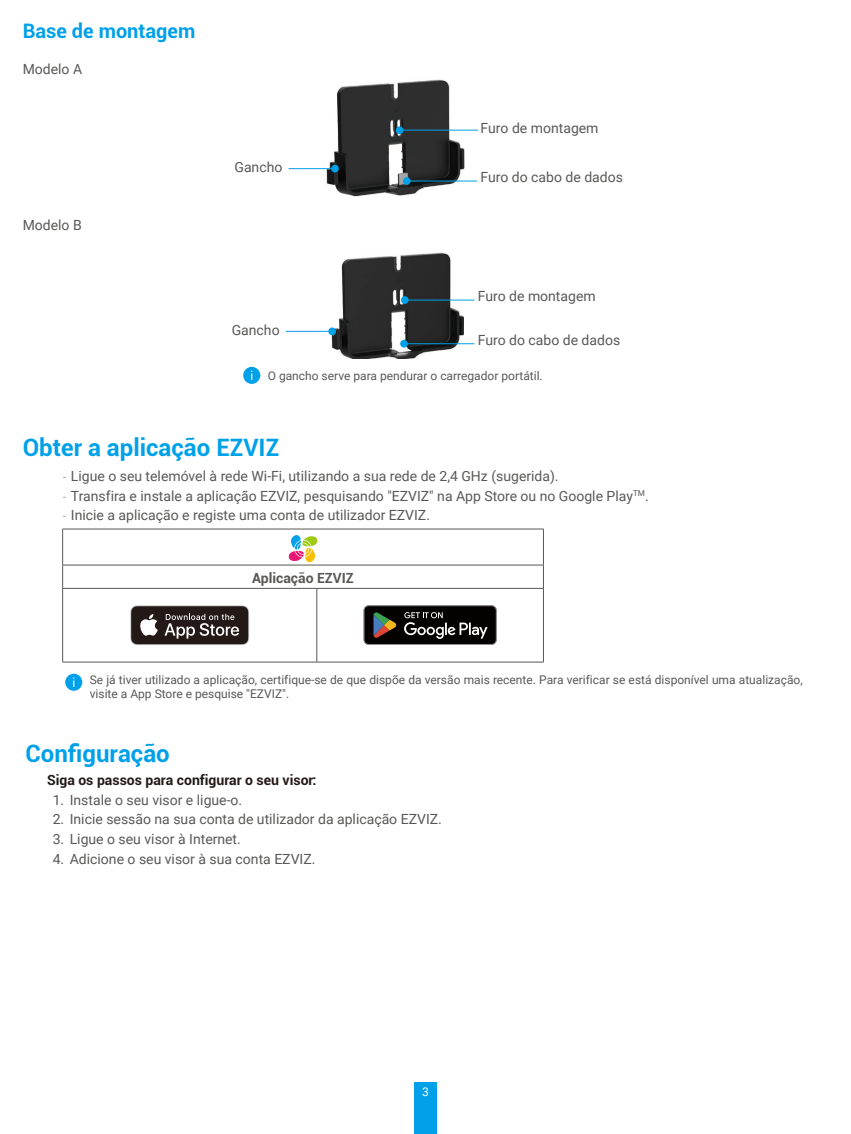
<style>
.page{position:relative;width:851px;height:1134px;background:#fff}
.page>*{position:absolute;margin:0;border:0;box-sizing:border-box;transform-origin:0 0}
.t1{font:700 24px "Roboto";color:#00a1e9}
.t2{font:700 20px "Roboto";color:#00a1e9}
.t3{font:14px "Roboto";color:#595857}
.t4{font:700 14px "Roboto";color:#231916}
.t5{font:700 14px "Roboto";color:#595857}
.t6{font:12px/14.4px "Roboto";color:#595857}
.t7{font:12px "Roboto";color:#fff}
.s1{font-family:"DIN Cond";font-weight:300}
</style>
<div class="page">
<div style="left:414px;top:1083px;width:23px;height:51px;background:#00a1e9"></div>
<img style="left:324px;top:79px;width:141px;height:118px">
<hr style="left:402px;top:130px;width:76px;height:1px;background:#00a1e8">
<hr style="left:407px;top:181px;width:70px;height:1px;background:#00a1e8">
<div style="left:396px;top:126px;width:7px;height:8px;background:#00a1e8;border-radius:50%"></div>
<div style="left:403px;top:177px;width:7px;height:8px;background:#00a1e8;border-radius:50%"></div>
<hr style="left:288px;top:168px;width:45px;height:1px;background:#00a1e8">
<div style="left:331px;top:165px;width:8px;height:7px;background:#00a1e8;border-radius:50%"></div>
<img style="left:331px;top:252px;width:132px;height:106px">
<hr style="left:405px;top:300px;width:69px;height:1px;background:#00a1e8">
<hr style="left:405px;top:343px;width:69px;height:1px;background:#00a1e8">
<div style="left:401px;top:296px;width:7px;height:8px;background:#00a1e8;border-radius:50%"></div>
<div style="left:400px;top:340px;width:8px;height:8px;background:#00a1e8;border-radius:50%"></div>
<hr style="left:286px;top:331px;width:44px;height:1px;background:#00a1e8">
<div style="left:328px;top:327px;width:8px;height:8px;background:#00a1e8;border-radius:50%"></div>
<div style="left:243px;top:367px;width:17px;height:17px;background:#00a1e9;border-radius:50%"></div>
<hr style="left:62px;top:565px;width:255px;height:1px;background:#595857">
<hr style="left:317px;top:565px;width:226px;height:1px;background:#595857">
<hr style="left:62px;top:588px;width:255px;height:1px;background:#595857">
<hr style="left:317px;top:588px;width:226px;height:1px;background:#595857">
<hr style="left:316px;top:589px;width:1px;height:73px;background:#595857">
<hr style="left:543px;top:529px;width:1px;height:36px;background:#595857">
<svg style="left:543px;top:565px;width:1px;height:23px"></svg>
<hr style="left:62px;top:529px;width:255px;height:1px;background:#595857">
<hr style="left:62px;top:529px;width:1px;height:36px;background:#595857">
<hr style="left:317px;top:529px;width:226px;height:1px;background:#595857">
<svg style="left:62px;top:565px;width:1px;height:23px"></svg>
<hr style="left:62px;top:589px;width:1px;height:73px;background:#595857">
<hr style="left:543px;top:589px;width:1px;height:73px;background:#595857">
<hr style="left:62px;top:662px;width:255px;height:1px;background:#595857">
<hr style="left:317px;top:662px;width:226px;height:1px;background:#595857">
<svg style="left:288px;top:535px;width:29px;height:27px"></svg>
<svg style="left:130px;top:605px;width:119px;height:40px;background:#504846"></svg>
<svg style="left:363px;top:605px;width:133px;height:40px;background:#2e2a28"></svg>
<div style="left:65px;top:674px;width:17px;height:17px;background:#00a1e9;border-radius:50%"></div>
<h2 class="t2" style="left:23px;top:16px;width:174px">Base de montagem</h2>
<p class="t3" style="left:23px;top:59px;width:61px">Modelo A</p>
<p class="t3" style="left:23px;top:215px;width:61px">Modelo B</p>
<p class="t3" style="left:234px;top:158px;width:49px">Gancho</p>
<p class="t3" style="left:480px;top:119px;width:119px">Furo de montagem</p>
<p class="t3" style="left:480px;top:167px;width:144px">Furo do cabo de dados</p>
<p class="t3" style="left:477px;top:286px;width:119px">Furo de montagem</p>
<p class="t3" style="left:477px;top:330px;width:144px">Furo do cabo de dados</p>
<p class="t3" style="left:232px;top:320px;width:49px">Gancho</p>
<p class="t6" style="left:268px;top:369px;width:276px">O gancho serve para pendurar o carregador portátil.</p>
<h1 class="t1" style="left:23px;top:430px;width:258px">Obter a aplicação EZVIZ</h1>
<p class="t3" style="left:62px;top:466px;width:497px"><span class="s1">-</span> Ligue o seu telemóvel à rede Wi-Fi, utilizando a sua rede de 2,4 GHz (sugerida).</p>
<p class="t3" style="left:62px;top:486px;width:587px"><span class="s1">-</span> Transfira e instale a aplicação EZVIZ, pesquisando "EZVIZ" na App Store ou no Google Play<sup>TM</sup>.</p>
<p class="t3" style="left:62px;top:505px;width:369px"><span class="s1">-</span> Inicie a aplicação e registe uma conta de utilizador EZVIZ.</p>
<p class="t5" style="left:252px;top:568px;width:103px">Aplicação EZVIZ</p>
<p class="t6" style="left:90px;top:672px;width:714px">Se já tiver utilizado a aplicação, certifique-se de que dispõe da versão mais recente. Para verificar se está disponível uma atualização, visite a App Store e pesquise "EZVIZ".</p>
<h1 class="t1" style="left:26px;top:736px;width:146px">Configuração</h1>
<p class="t4" style="left:47px;top:770px;width:271px">Siga os passos para configurar o seu visor:</p>
<p class="t3" style="left:53px;top:790px;width:191px">1. Instale o seu visor e ligue-o.</p>
<p class="t3" style="left:53px;top:810px;width:390px">2. Inicie sessão na sua conta de utilizador da aplicação EZVIZ.</p>
<p class="t3" style="left:53px;top:829px;width:190px">3. Ligue o seu visor à Internet.</p>
<p class="t3" style="left:53px;top:849px;width:264px">4. Adicione o seu visor à sua conta EZVIZ.</p>
<p class="t7" style="left:422px;top:1084px;width:8px">3</p>
</div>
